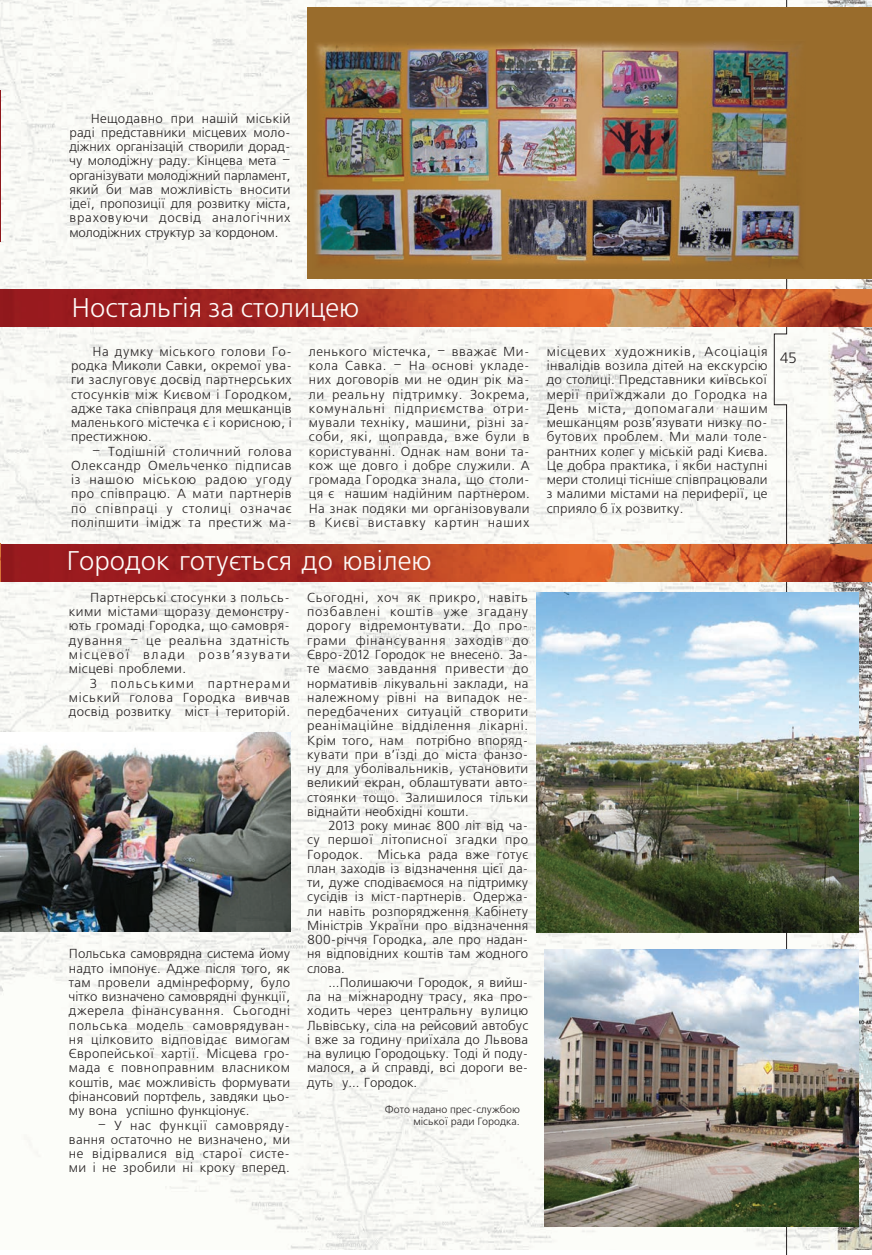
<style>
.page{position:relative;width:872px;height:1255px;background:#fff}
.page>*{position:absolute;margin:0;border:0;box-sizing:border-box;transform-origin:0 0}
.text_freeset{font:27px "Free Set C";color:#fefcfa}
.foto{font:15px "Free Set C";color:#231f20}
.text_freeset-2{font:13.05px/14.2px "Free Set C";letter-spacing:.02em;color:#231f20;text-align:justify}
.foto-2{font:10.5px/12px "Free Set C";color:#231f20;text-align:right}
</style>
<div class="page">
<img style="left:0;top:0;width:872px;height:1249px">
<svg style="left:774px;top:0;width:13px;height:1254px"></svg>
<img style="left:0;top:289px;width:872px;height:38px">
<img style="left:0;top:544px;width:872px;height:38px">
<img style="left:0;top:90px;width:1px;height:151px">
<img style="left:1px;top:732px;width:289px;height:199px">
<img style="left:537px;top:593px;width:321px;height:339px">
<img style="left:544px;top:949px;width:314px;height:277px">
<div style="left:307px;top:7px;width:565px;height:271px;background:#996c2c"></div>
<img style="left:314px;top:41px;width:487px;height:225px">
<p class="text_freeset-2" style="left:69px;top:111px;width:223px;text-align:left;text-indent:21px">Нещодавно при нашій міській раді представники місцевих моло&shy;діжних організацій створили дорад&shy;чу молодіжну раду. Кінцева мета – організувати молодіжний парламент, який би мав можливість вносити ідеї, пропозиції для розвитку міста, враховуючи досвід аналогічних молодіжних структур за кордоном.</p>
<p class="text_freeset" style="left:71px;top:294px;width:289px">Ностальгія за столицею</p>
<p class="text_freeset-2" style="left:71px;top:345px;width:222px;text-indent:21px">На думку міського голови Го&shy;родка Миколи Савки, окремої ува&shy;ги заслуговує досвід партнерських стосунків між Києвом і Городком, адже така співпраця для мешканців маленького містечка є і корисною, і престижною.</p>
<p class="text_freeset-2" style="left:71px;top:444px;width:222px;text-indent:21px">– Тодішній столичний голова Олександр Омельченко підписав із нашою міською радою угоду про співпрацю. А мати партнерів по співпраці у столиці означає поліпшити імідж та престиж ма-</p>
<p class="text_freeset-2" style="left:309px;top:345px;width:222px">ленького містечка, – вважає Ми&shy;кола Савка. – На основі укладе&shy;них договорів ми не один рік ма&shy;ли реальну підтримку. Зокрема, комунальні підприємства отри&shy;мували техніку, машини, різні за&shy;соби, які, щоправда, вже були в користуванні. Однак нам вони та&shy;кож ще довго і добре служили. А громада Городка знала, що столи&shy;ця є нашим надійним партнером.<br>На знак подяки ми організовували в Києві виставку картин наших</p>
<p class="text_freeset-2" style="left:547px;top:345px;width:222px">місцевих художників, Асоціація інвалідів возила дітей на екскурсію до столиці. Представники київської мерії приїжджали до Городка на День міста, допомагали нашим мешканцям розв’язувати низку по&shy;бутових проблем. Ми мали толе&shy;рантних колег у міській раді Києва.<br>Це добра практика, і якби наступні мери столиці тісніше співпрацювали з малими містами на периферії, це сприяло б їх розвитку.</p>
<p class="text_freeset" style="left:67px;top:546px;width:366px">Городок готується до ювілею</p>
<p class="text_freeset-2" style="left:69px;top:591px;width:223px;text-indent:21px">Партнерські стосунки з польсь&shy;кими містами щоразу демонстру&shy;ють громаді Городка, що самовря&shy;дування – це реальна здатність місцевої влади розв’язувати місцеві проблеми.</p>
<p class="text_freeset-2" style="left:69px;top:676px;width:223px;text-indent:21px">З польськими партнерами міський голова Городка вивчав досвід розвитку міст і територій.</p>
<p class="text_freeset-2" style="left:69px;top:947px;width:223px">Польська самоврядна система йому надто імпонує. Адже після того, як там провели адмінреформу, було чітко визначено самоврядні функції, джерела фінансування. Сьогодні польська модель самоврядуван&shy;ня цілковито відповідає вимогам Європейської хартії. Місцева гро&shy;мада є повноправним власником коштів, має можливість формувати фінансовий портфель, завдяки цьо&shy;му вона успішно функціонує.</p>
<p class="text_freeset-2" style="left:69px;top:1118px;width:223px;text-indent:29px">– У нас функції самовряду&shy;вання остаточно не визначено, ми не відірвалися від старої систе&shy;ми і не зробили ні кроку вперед.</p>
<p class="text_freeset-2" style="left:307px;top:591px;width:223px">Сьогодні, хоч як прикро, навіть позбавлені коштів уже згадану дорогу відремонтувати. До про&shy;грами фінансування заходів до Євро-2012 Городок не внесено. За&shy;те маємо завдання привести до нормативів лікувальні заклади, на належному рівні на випадок не&shy;передбачених ситуацій створити реанімаційне відділення лікарні.<br>Крім того, нам потрібно впоряд&shy;кувати при в’їзді до міста фанзо&shy;ну для уболівальників, установити великий екран, облаштувати авто&shy;стоянки тощо. Залишилося тільки віднайти необхідні кошти.</p>
<p class="text_freeset-2" style="left:307px;top:819px;width:223px;text-indent:21px">2013 року минає 800 літ від ча&shy;су першої літописної згадки про Городок. Міська рада вже готує план заходів із відзначення цієї да&shy;ти, дуже сподіваємося на підтримку сусідів із міст-партнерів. Одержа&shy;ли навіть розпорядження Кабінету Міністрів України про відзначення 800-річчя Городка, але про надан&shy;ня відповідних коштів там жодного слова.</p>
<p class="text_freeset-2" style="left:307px;top:975px;width:223px;text-indent:21px">...Полишаючи Городок, я вийш&shy;ла на міжнародну трасу, яка про&shy;ходить через центральну вулицю Львівську, сіла на рейсовий автобус і вже за годину приїхала до Львова на вулицю Городоцьку. Тоді й поду&shy;малося, а й справді, всі дороги ве&shy;дуть у... Городок.</p>
<p class="foto-2" style="left:385px;top:1103px;width:136px">Фото надано прес-службою міської ради Городка.</p>
<p class="foto" style="left:779px;top:349px;width:19px">45</p>
</div>
